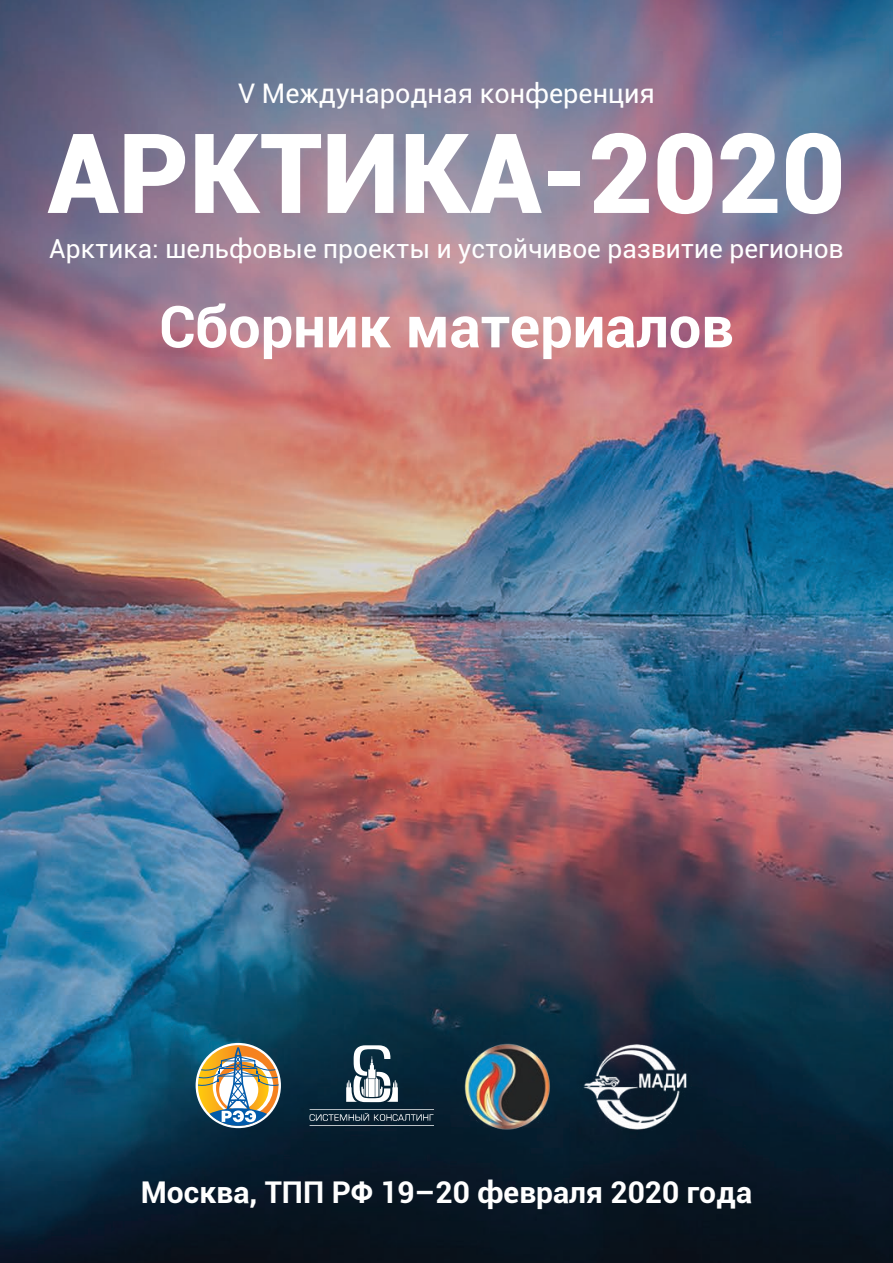
<style>
.page{position:relative;width:893px;height:1263px;background:#fff}
.page>*{position:absolute;margin:0;border:0;box-sizing:border-box;transform-origin:0 0}
.t1{font:900 111px "Roboto";color:#fff}
.t2{font:700 57.75px "Roboto";color:#fff}
.t3{font:700 30px "Roboto";color:#fff}
.t4{font:27px "Roboto";color:#fff}
.t5{font:26.25px "Roboto";color:#fff}
</style>
<div class="page">
<img style="left:0;top:0;width:893px;height:1263px">
<img style="left:463px;top:1043px;width:90px;height:88px">
<img style="left:579px;top:1031px;width:113px;height:112px">
<img style="left:198px;top:1045px;width:81px;height:81px">
<svg style="left:346px;top:1045px;width:52px;height:58px"></svg>
<svg style="left:310px;top:1109px;width:124px;height:17px;background:#364a58"></svg>
<p class="t4" style="left:238px;top:75px;width:418px">V Международная конференция</p>
<p class="t1" style="left:47px;top:95px;width:800px">АРКТИКА-2020</p>
<p class="t5" style="left:49px;top:231px;width:796px">Арктика: шельфовые проекты и устойчивое развитие регионов</p>
<p class="t2" style="left:159px;top:286px;width:576px">Сборник материалов</p>
<p class="t3" style="left:141px;top:1171px;width:613px">Москва, ТПП РФ 19–20 февраля 2020 года</p>
</div>
